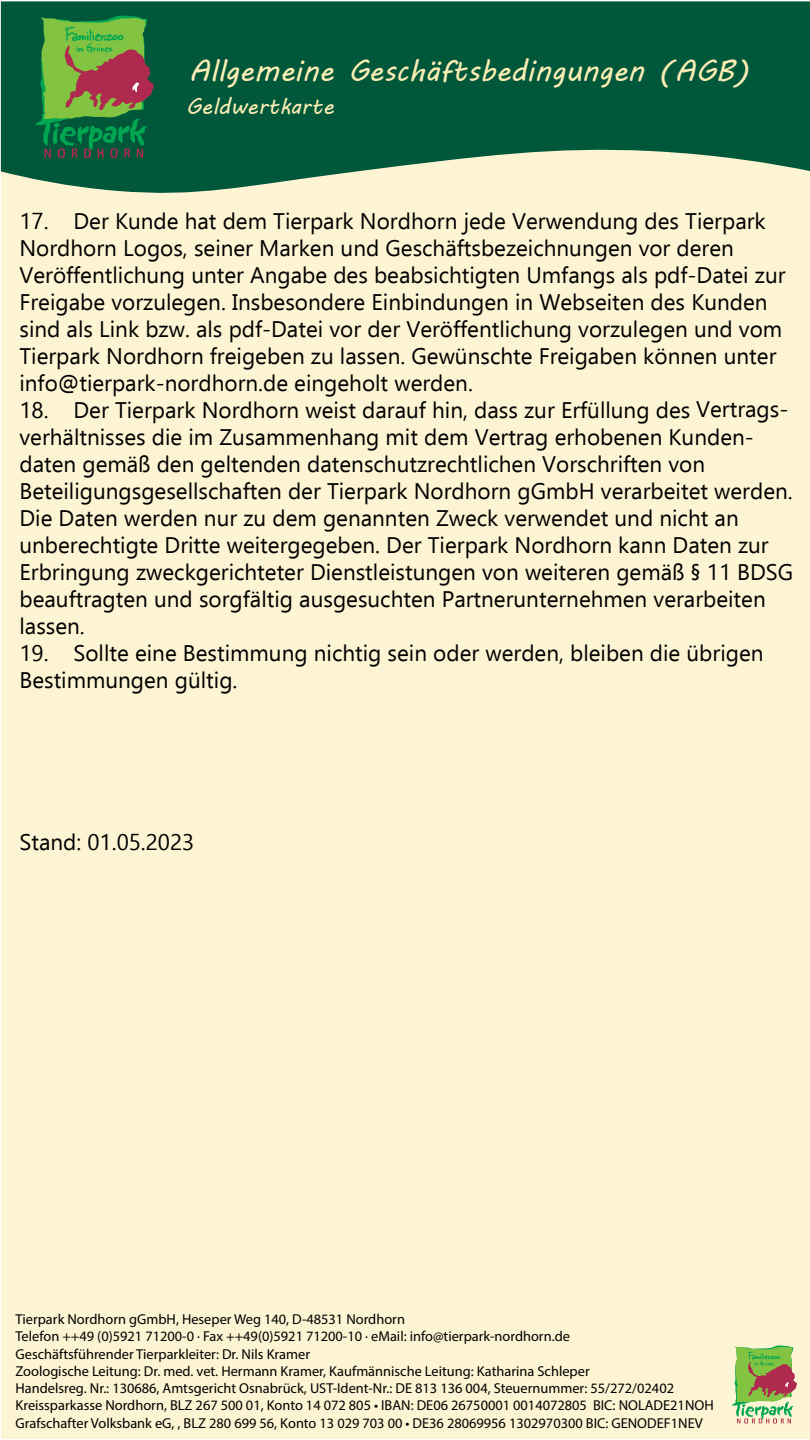
<style>
.page{position:relative;width:810px;height:1440px;background:#fff}
.page>*{position:absolute;margin:0;border:0;box-sizing:border-box;transform-origin:0 0}
.t1{font:30px "MV Boli";color:#fbedb4}
.t2{font:22.5px/27px "Ebrima";color:#000}
.t3{font:22.5px "MV Boli";color:#fbedb4}
.t4{font:14.4px/17.2px "Myriad Pro";color:#000}
</style>
<div class="page">
<div style="left:2px;top:1px;width:808px;height:1438px;background:#fcf4d2"></div>
<svg style="left:1px;top:1px;width:809px;height:197px;fill:#005739"></svg>
<svg style="left:36px;top:16px;width:118px;height:142px;background:#557f43"></svg>
<svg style="left:732px;top:1346px;width:65px;height:77px"></svg>
<h1 class="t1" style="left:189px;top:51px;width:562px">Allgemeine Geschäftsbedingungen (AGB)</h1>
<p class="t3" style="left:186px;top:91px;width:149px">Geldwertkarte</p>
<p class="t2" style="left:19px;top:207px;width:768px">17. Der Kunde hat dem Tierpark Nordhorn jede Verwendung des Tierpark Nordhorn Logos, seiner Marken und Geschäftsbezeichnungen vor deren Veröffentlichung unter Angabe des beabsichtigten Umfangs als pdf-Datei zur Freigabe vorzulegen. Insbesondere Einbindungen in Webseiten des Kunden sind als Link bzw. als pdf-Datei vor der Veröffentlichung vorzulegen und vom Tierpark Nordhorn freigeben zu lassen. Gewünschte Freigaben können unter info@tierpark-nordhorn.de eingeholt werden.</p>
<p class="t2" style="left:19px;top:396px;width:775px">18. Der Tierpark Nordhorn weist darauf hin, dass zur Erfüllung des verhältnisses die im Zusammenhang mit dem Vertrag erhobenen Kunden&shy;daten gemäß den geltenden datenschutzrechtlichen Vorschriften von Beteiligungsgesellschaften der Tierpark Nordhorn gGmbH verarbeitet werden.<br>Die Daten werden nur zu dem genannten Zweck verwendet und nicht an unberechtigte Dritte weitergegeben. Der Tierpark Nordhorn kann Daten zur Erbringung zweckgerichteter Dienstleistungen von weiteren gemäß § 11 BDSG beauftragten und sorgfältig ausgesuchten Partnerunternehmen verarbeiten lassen.</p>
<p class="t2" style="left:19px;top:639px;width:746px">19. Sollte eine Bestimmung nichtig sein oder werden, bleiben die übrigen<br>Bestimmungen gültig.</p>
<p class="t2" style="left:696px;top:395px;width:94px">Vertrags-</p>
<p class="t2" style="left:19px;top:828px;width:176px">Stand: 01.05.2023</p>
<p class="t4" style="left:16px;top:1310px;width:700px">Tierpark Nordhorn gGmbH, Heseper Weg 140, D-48531 Nordhorn<br>Telefon ++49 (0)5921 71200-0 · Fax ++49(0)5921 71200-10 · eMail: info@tierpark-nordhorn.de<br>Geschäftsführender Tierparkleiter: Dr. Nils Kramer<br>Zoologische Leitung: Dr. med. vet. Hermann Kramer, Kaufmännische Leitung: Katharina Schleper<br>Handelsreg. Nr.: 130686, Amtsgericht Osnabrück, UST-Ident-Nr.: DE 813 136 004, Steuernummer: 55/272/02402<br>Kreissparkasse Nordhorn, BLZ 267 500 01, Konto 14 072 805 • IBAN: DE06 26750001 0014072805 BIC: NOLADE21NOH Grafschafter Volksbank eG, , BLZ 280 699 56, Konto 13 029 703 00 • DE36 28069956 1302970300 BIC: GENODEF1NEV</p>
</div>
